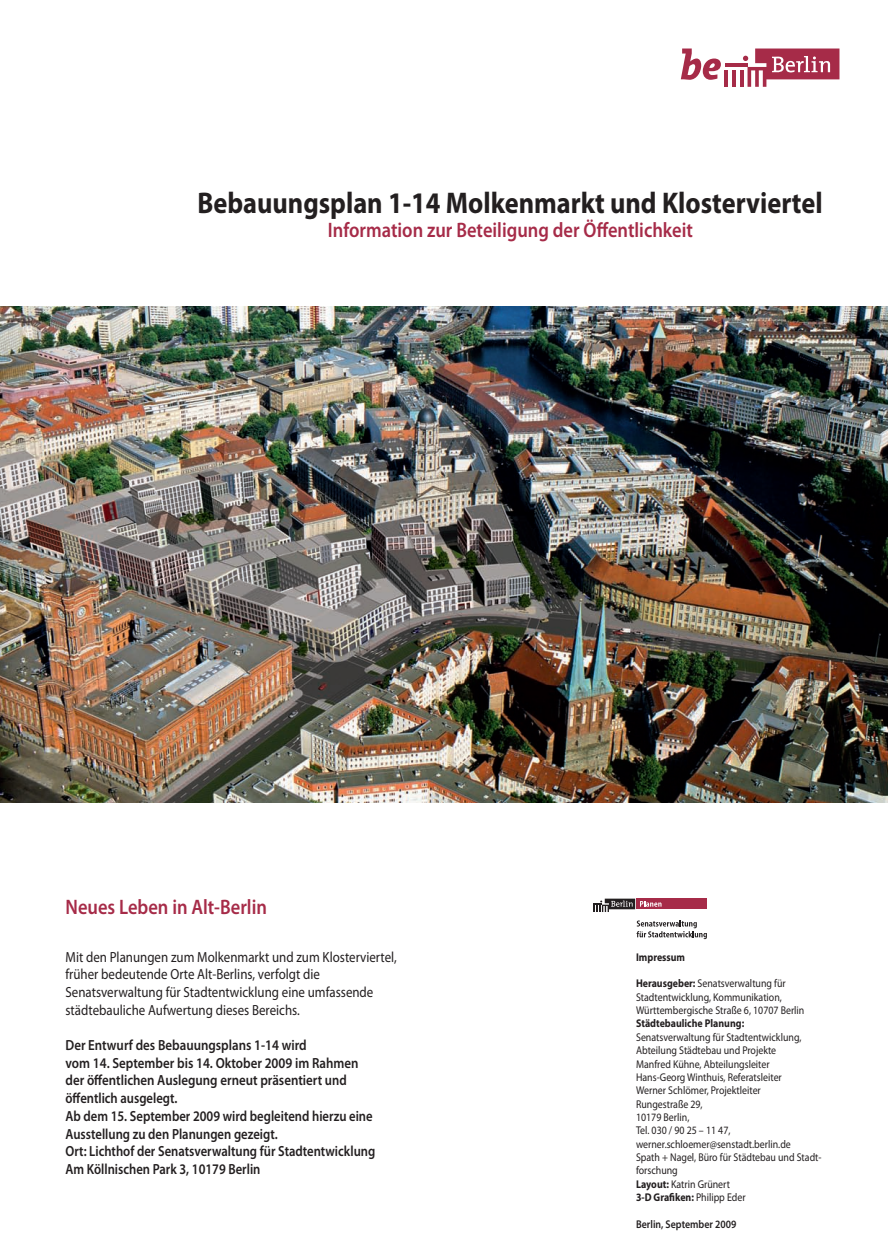
<style>
.page{position:relative;width:888px;height:1258px;background:#fff}
.page>*{position:absolute;margin:0;border:0;box-sizing:border-box;transform-origin:0 0}
.t1{font:700 30px "Myriad Pro";color:#231f20;scale:.88 1}
.t2{font:600 21px "Myriad Pro";color:#a62b48;scale:.88 1}
.t3{font:600 14.7px/17.7px "Myriad Pro";color:#231f20;scale:.88 1}
.t4{font:14.7px/17.7px "Myriad Pro";color:#231f20;scale:.88 1}
.t5{font:11.25px/13.4px "Myriad Pro";color:#231f20;scale:.88 1}
.t6{font:700 11.25px "Myriad Pro";color:#231f20;scale:.88 1}
.t7{font:600 11.25px "Myriad Pro";color:#231f20;scale:.88 1}
.s1{font-weight:700}
</style>
<div class="page">
<svg style="left:681px;top:49px;width:40px;height:31px"></svg>
<hr style="left:725px;top:70px;width:3px;height:17px;background:#a62b48">
<hr style="left:732px;top:70px;width:4px;height:17px;background:#a62b48">
<hr style="left:740px;top:70px;width:3px;height:17px;background:#a62b48">
<hr style="left:725px;top:63px;width:22px;height:4px;background:#a62b48">
<svg style="left:743px;top:49px;width:96px;height:38px"></svg>
<svg style="left:636px;top:920px;width:71px;height:19px"></svg>
<div style="left:637px;top:899px;width:70px;height:10px;background:#a62b48"></div>
<svg style="left:593px;top:899px;width:68px;height:13px"></svg>
<img style="left:0;top:307px;width:888px;height:495px">
<h1 class="t1" style="left:197px;top:183px;width:712px">Bebauungsplan 1-14 Molkenmarkt und Klosterviertel</h1>
<h2 class="t2" style="left:328px;top:217px;width:416px">Information zur Beteiligung der Öffentlichkeit</h2>
<h2 class="t2" style="left:66px;top:893px;width:230px">Neues Leben in Alt-Berlin</h2>
<h3 class="t4" style="left:66px;top:947px;width:378px">Mit den Planungen zum Molkenmarkt und zum Klosterviertel, früher bedeutende Orte Alt-Berlins, verfolgt die Senatsverwaltung für Stadtentwicklung eine umfassende städtebauliche Aufwertung dieses Bereichs.</h3>
<p class="t3" style="left:66px;top:1036px;width:354px">Der Entwurf des Bebauungsplans 1-14 wird<br>vom 14. September bis 14. Oktober 2009 im Rahmen der öffentlichen Auslegung erneut präsentiert und öffentlich ausgelegt.<br>Ab dem 15. September 2009 wird begleitend hierzu eine Ausstellung zu den Planungen gezeigt.<br>Ort: Lichthof der Senatsverwaltung für Stadtentwicklung Am Köllnischen Park 3, 10179 Berlin</p>
<p class="t6" style="left:636px;top:949px;width:57px">Impressum</p>
<p class="t5" style="left:636px;top:977px;width:193px"><span class="s1">Herausgeber:</span> Senatsverwaltung für<br>Stadtentwicklung, Kommunikation,<br>Württembergische Straße 6, 10707 Berlin</p>
<p class="t6" style="left:636px;top:1016px;width:124px">Städtebauliche Planung:</p>
<p class="t5" style="left:636px;top:1030px;width:212px">Senatsverwaltung für Stadtentwicklung,<br>Abteilung Städtebau und Projekte<br>Manfred Kühne, Abteilungsleiter<br>Hans-Georg Winthuis, Referatsleiter<br>Werner Schlömer, Projektleiter<br>Rungestraße 29,<br>10179 Berlin,<br>Tel. 030 / 90 25 – 11 47, werner.schloemer@senstadt.berlin.de<br>Spath + Nagel, Büro für Städtebau und Stadt&shy;forschung<br><span class="s1">Layout:</span> Katrin Grünert<br><span class="s1">3-D Grafiken:</span> Philipp Eder</p>
<p class="t7" style="left:636px;top:1217px;width:115px">Berlin, September 2009</p>
</div>
